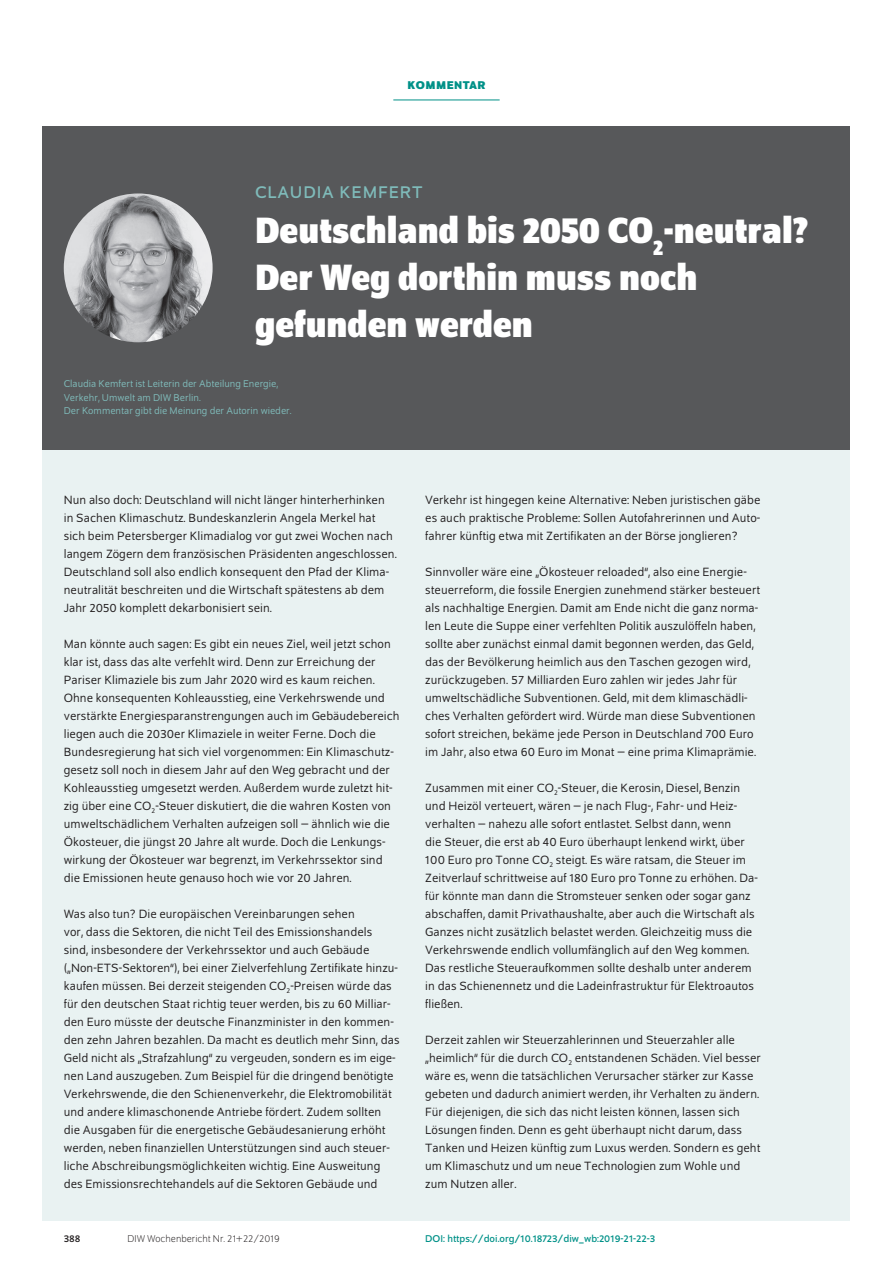
<style>
.page{position:relative;width:893px;height:1263px;background:#fff}
.page>*{position:absolute;margin:0;border:0;box-sizing:border-box;transform-origin:0 0}
.t1{font:700 semi-condensed 39px/46.8px "Schumpeter";color:#fff}
.t2{font:18px "Schumpeter";letter-spacing:.05em;color:#7fbbba}
.t3{font:12.75px/18px "Schumpeter Blond";letter-spacing:.005em;color:#231f20}
.t4{font:700 12px "Schumpeter";letter-spacing:.04em;color:#009188}
.t5{font:10.5px/13.5px "Schumpeter Blond";color:#7fbbba}
.t6{font:10.5px "Schumpeter";color:#009188}
.t7{font:300 10.5px "Schumpeter";color:#231f20}
.t8{font:10.5px "Schumpeter";color:#231f20}
</style>
<div class="page">
<div style="left:43px;top:126px;width:807px;height:324px;background:#57585a"></div>
<hr style="left:393px;top:100px;width:107px;height:1px;background:#009188">
<img style="left:64px;top:193px;width:149px;height:149px;border-radius:74px">
<div style="left:43px;top:450px;width:807px;height:770px;background:#e9f2f2"></div>
<p class="t4" style="left:407px;top:79px;width:80px">KOMMENTAR</p>
<h2 class="t2" style="left:255px;top:183px;width:169px">CLAUDIA KEMFERT</h2>
<h1 class="t1" style="left:255px;top:207px;width:555px">Deutschland bis 2050 CO<sub>2</sub>-neutral?<br>Der Weg dorthin muss noch gefunden werden</h1>
<p class="t5" style="left:64px;top:377px;width:229px">Claudia Kemfert ist Leiterin der Abteilung Energie,<br>Verkehr, Umwelt am DIW Berlin.<br>Der Kommentar gibt die Meinung der Autorin wieder.</p>
<p class="t3" style="left:64px;top:491px;width:335px">Nun also doch: Deutschland will nicht länger hinterherhinken in Sachen Klimaschutz. Bundeskanzlerin Angela Merkel hat sich beim Petersberger Klimadialog vor gut zwei Wochen nach langem Zögern dem französischen Präsidenten angeschlossen.<br>Deutschland soll also endlich konsequent den Pfad der Klima&shy;neutralität beschreiten und die Wirtschaft spätestens ab dem Jahr 2050 komplett dekarbonisiert sein.</p>
<p class="t3" style="left:64px;top:635px;width:337px">Man könnte auch sagen: Es gibt ein neues Ziel, weil jetzt schon klar ist, dass das alte verfehlt wird. Denn zur Erreichung der Pariser Klimaziele bis zum Jahr 2020 wird es kaum reichen.<br>Ohne konsequenten Kohleausstieg, eine Verkehrswende und verstärkte Energiesparanstrengungen auch im Gebäudebereich liegen auch die 2030er Klimaziele in weiter Ferne. Doch die Bundesregierung hat sich viel vorgenommen: Ein Klimaschutz&shy;gesetz soll noch in diesem Jahr auf den Weg gebracht und der Kohleausstieg umgesetzt werden. Außerdem wurde zuletzt hit&shy;zig über eine CO<sub>2</sub>-Steuer diskutiert, die die wahren Kosten von umweltschädlichem Verhalten aufzeigen soll – ähnlich wie die Ökosteuer, die jüngst 20 Jahre alt wurde. Doch die Lenkungs&shy;wirkung der Ökosteuer war begrenzt, im Verkehrssektor sind die Emissionen heute genauso hoch wie vor 20 Jahren.</p>
<p class="t3" style="left:64px;top:905px;width:337px">Was also tun? Die europäischen Vereinbarungen sehen<br>vor, dass die Sektoren, die nicht Teil des Emissionshandels sind, insbesondere der Verkehrssektor und auch Gebäude („Non-ETS-Sektoren“), bei einer Zielverfehlung Zertifikate hinzu&shy;kaufen müssen. Bei derzeit steigenden CO<sub>2</sub>-Preisen würde das für den deutschen Staat richtig teuer werden, bis zu 60 Milliar&shy;den Euro müsste der deutsche Finanzminister in den kommen&shy;den zehn Jahren bezahlen. Da macht es deutlich mehr Sinn, das Geld nicht als „Strafzahlung“ zu vergeuden, sondern es im eige&shy;nen Land auszugeben. Zum Beispiel für die dringend benötigte Verkehrswende, die den Schienenverkehr, die Elektromobilität und andere klimaschonende Antriebe fördert. Zudem sollten die Ausgaben für die energetische Gebäudesanierung erhöht werden, neben finanziellen Unterstützungen sind auch steuer&shy;liche Abschreibungsmöglichkeiten wichtig. Eine Ausweitung des Emissionsrechtehandels auf die Sektoren Gebäude und</p>
<p class="t3" style="left:425px;top:491px;width:337px;text-align:justify">Verkehr ist hingegen keine Alternative: Neben juristischen gäbe es auch praktische Probleme: Sollen Autofahrerinnen und Auto&shy;fahrer künftig etwa mit Zertifikaten an der Börse jonglieren?</p>
<p class="t3" style="left:425px;top:563px;width:336px">Sinnvoller wäre eine „Ökosteuer reloaded“, also eine Energie&shy;steuerreform, die fossile Energien zunehmend stärker besteuert als nachhaltige Energien. Damit am Ende nicht die ganz norma&shy;len Leute die Suppe einer verfehlten Politik auszulöffeln haben, sollte aber zunächst einmal damit begonnen werden, das Geld, das der Bevölkerung heimlich aus den Taschen gezogen wird, zurückzugeben. 57 Milliarden Euro zahlen wir jedes Jahr für umweltschädliche Subventionen. Geld, mit dem klimaschädli&shy;ches Verhalten gefördert wird. Würde man diese Subventionen sofort streichen, bekäme jede Person in Deutschland 700 Euro im Jahr, also etwa 60 Euro im Monat – eine prima Klimaprämie.</p>
<p class="t3" style="left:425px;top:779px;width:334px">Zusammen mit einer CO<sub>2</sub>-Steuer, die Kerosin, Diesel, Benzin und Heizöl verteuert, wären – je nach Flug-, Fahr- und Heiz&shy;verhalten – nahezu alle sofort entlastet. Selbst dann, wenn<br>die Steuer, die erst ab 40 Euro überhaupt lenkend wirkt, über 100 Euro pro Tonne CO<sub>2</sub> steigt. Es wäre ratsam, die Steuer im Zeitverlauf schrittweise auf 180 Euro pro Tonne zu erhöhen. Da&shy;für könnte man dann die Stromsteuer senken oder sogar ganz abschaffen, damit Privathaushalte, aber auch die Wirtschaft als Ganzes nicht zusätzlich belastet werden. Gleichzeitig muss die Verkehrswende endlich vollumfänglich auf den Weg kommen.<br>Das restliche Steueraufkommen sollte deshalb unter anderem in das Schienennetz und die Ladeinfrastruktur für Elektroautos fließen.</p>
<p class="t3" style="left:425px;top:1031px;width:337px">Derzeit zahlen wir Steuerzahlerinnen und Steuerzahler alle „heimlich“ für die durch CO<sub>2</sub> entstandenen Schäden. Viel besser wäre es, wenn die tatsächlichen Verursacher stärker zur Kasse gebeten und dadurch animiert werden, ihr Verhalten zu ändern.<br>Für diejenigen, die sich das nicht leisten können, lassen sich Lösungen finden. Denn es geht überhaupt nicht darum, dass Tanken und Heizen künftig zum Luxus werden. Sondern es geht um Klimaschutz und um neue Technologien zum Wohle und zum Nutzen aller.</p>
<p class="t8" style="left:64px;top:1233px;width:18px">388</p>
<p class="t7" style="left:128px;top:1234px;width:154px">DIW Wochenbericht Nr. 21+22/2019</p>
<p class="t6" style="left:425px;top:1233px;width:231px">DOI: https://doi.org/10.18723/diw_wb:2019-21-22-3</p>
</div>
